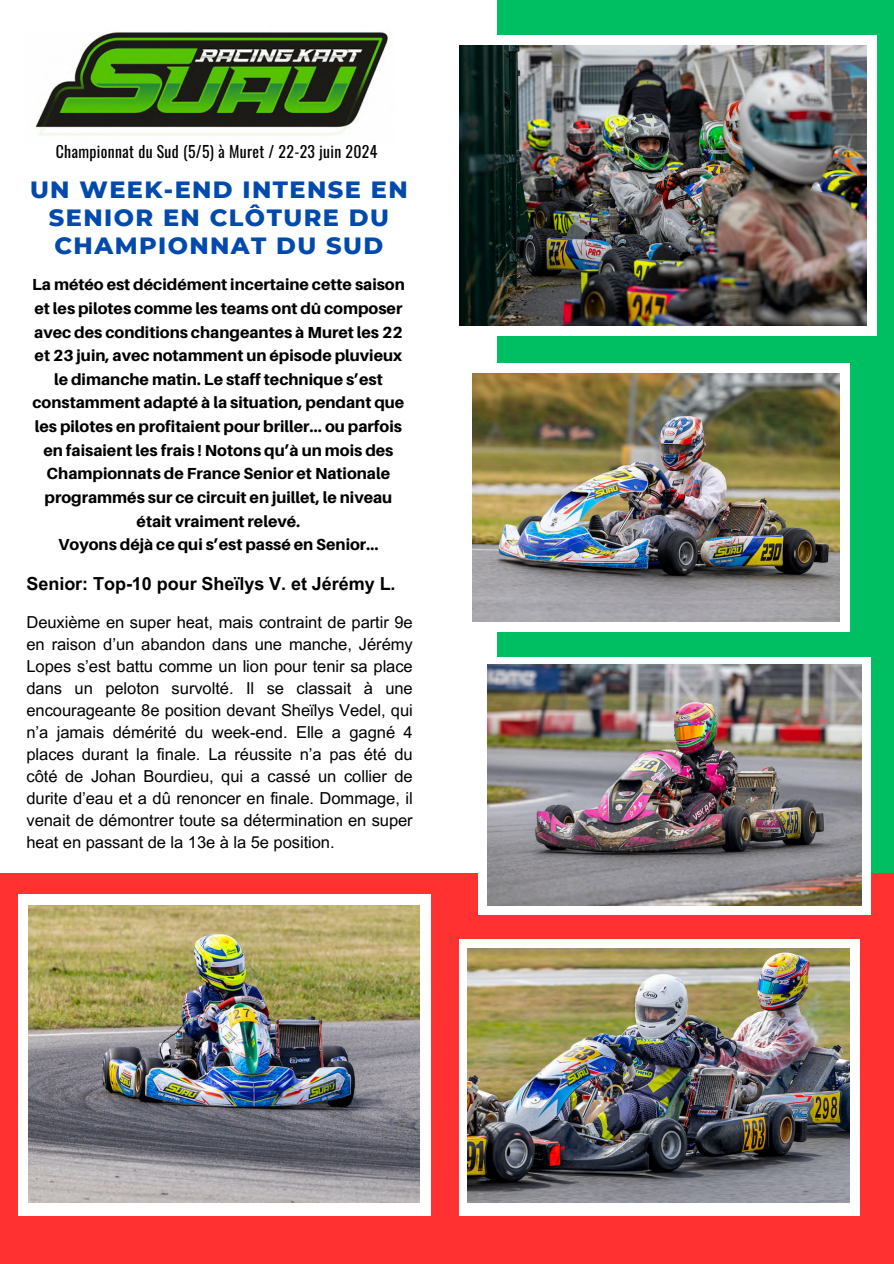
<style>
.page{position:relative;width:894px;height:1264px;background:#fff}
.page>*{position:absolute;margin:0;border:0;box-sizing:border-box;transform-origin:0 0}
.t1{font:800 24px/28.2px "Montserrat";letter-spacing:.06em;color:#004aad;text-align:center}
.t2{font:700 18px "Arial MT Pro";letter-spacing:-.005em;color:#000}
.t3{font:16.5px/22px "Arial MT Pro";letter-spacing:-.005em;color:#000;text-align:justify}
.t4{font:800 16.05px/23.7px "Aileron";color:#000;text-align:center}
.t5{font:15.75px "Oswald";letter-spacing:.02em;color:#000}
</style>
<div class="page">
<div style="left:497px;top:0;width:396px;height:1262px;background:#00bf63"></div>
<div style="left:0;top:872px;width:893px;height:391px;background:#ff3131"></div>
<div style="left:459px;top:36px;width:417px;height:300px;background:#fff"></div>
<img style="left:459px;top:46px;width:407px;height:280px">
<img style="left:35px;top:32px;width:353px;height:104px">
<div style="left:477px;top:657px;width:392px;height:257px;background:#fff"></div>
<img style="left:487px;top:665px;width:374px;height:240px">
<div style="left:459px;top:938px;width:400px;height:277px;background:#fff"></div>
<img style="left:467px;top:948px;width:382px;height:254px">
<div style="left:459px;top:363px;width:390px;height:268px;background:#fff"></div>
<img style="left:472px;top:373px;width:367px;height:248px">
<div style="left:19px;top:893px;width:412px;height:322px;background:#fff"></div>
<img style="left:29px;top:905px;width:390px;height:297px">
<p class="t5" style="left:56px;top:139px;width:323px">Championnat du Sud (5/5) à Muret / 22-23 juin 2024</p>
<h1 class="t1" style="left:30px;top:175px;width:379px">UN WEEK-END INTENSE EN<br>SENIOR EN CLÔTURE DU<br>CHAMPIONNAT DU SUD</h1>
<p class="t4" style="left:32px;top:272px;width:374px">La météo est décidément incertaine cette saison et les pilotes comme les teams ont dû composer avec des conditions changeantes à Muret les 22 et 23 juin, avec notamment un épisode pluvieux le dimanche matin. Le staff technique s’est constamment adapté à la situation, pendant que les pilotes en profitaient pour briller… ou parfois en faisaient les frais ! Notons qu’à un mois des Championnats de France Senior et Nationale programmés sur ce circuit en juillet, le niveau était vraiment relevé.<br>Voyons déjà ce qui s’est passé en Senior…</p>
<p class="t2" style="left:26px;top:577px;width:370px">Senior: Top-10 pour Sheïlys V. et Jérémy L.</p>
<p class="t3" style="left:26px;top:613px;width:387px">Deuxième en super heat, mais contraint de partir 9e en raison d’un abandon dans une manche, Jérémy Lopes s’est battu comme un lion pour tenir sa place dans un peloton survolté. Il se classait à une encourageante 8e position devant Sheïlys Vedel, qui n’a jamais démérité du week-end. Elle a gagné 4 places durant la finale. La réussite n’a pas été du côté de Johan Bourdieu, qui a cassé un collier de durite d’eau et a dû renoncer en finale. Dommage, il venait de démontrer toute sa détermination en super heat en passant de la 13e à la 5e position.</p>
</div>
